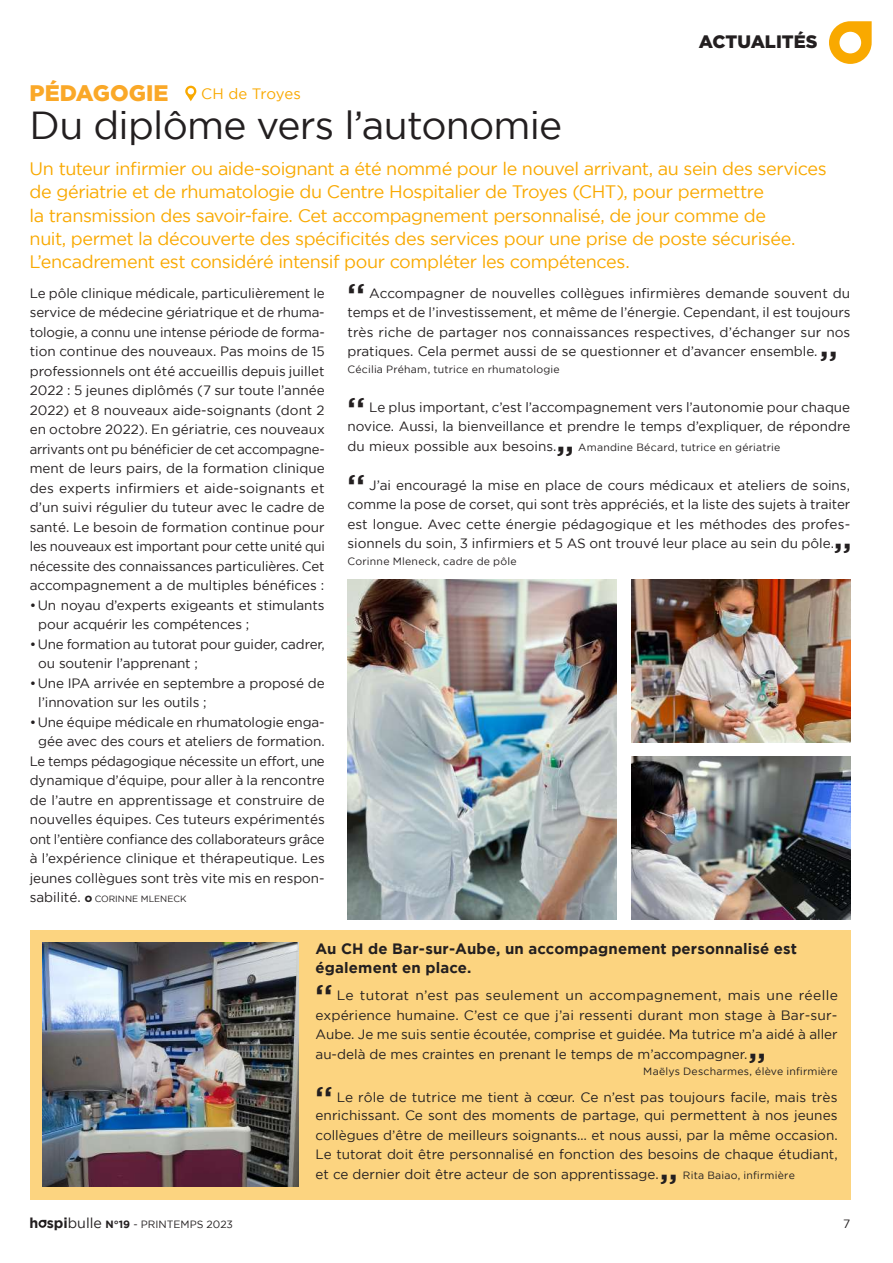
<style>
.page{position:relative;width:893px;height:1263px;background:#fff}
.page>*{position:absolute;margin:0;border:0;box-sizing:border-box;transform-origin:0 0}
.t1{font:39px "Gotham";letter-spacing:-.02em;color:#231f20}
.t2{font:700 30px "Gotham";color:#231f20}
.t3{font:900 22.5px "Gotham";color:#faa828}
.t4{font:18px/23.2px "Gotham";letter-spacing:-.025em;color:#f9a900}
.t5{font:900 18px "Gotham";color:#231f20}
.t6{font:700 15px/19.5px "Gotham";letter-spacing:.01em;color:#231f20}
.t7{font:15px "Gotham";letter-spacing:-.01em;color:#f9a900}
.t8{font:13.5px/19.5px "Gotham";letter-spacing:-.005em;color:#231f20;text-align:justify}
.t9{font:12px "Gotham";color:#231f20}
.t10{font:10.5px "Gotham";letter-spacing:.02em;color:#231f20}
.t11{font:10.5px "Gotham";color:#231f20}
.t12{font:9px "Gotham";color:#231f20}
.s1{font-size:13.5px}
.s2{font-weight:900}
.s3{font-weight:700;font-size:14.25px}
.s4{font-size:14.25px}
.s5{font-weight:700}
</style>
<div class="page">
<svg style="left:829px;top:21px;width:43px;height:43px"></svg>
<svg style="left:38px;top:1220px;width:8px;height:8px"></svg>
<div style="left:30px;top:930px;width:820px;height:269px;background:#fcd480"></div>
<img style="left:347px;top:580px;width:270px;height:339px">
<img style="left:43px;top:943px;width:255px;height:243px">
<img style="left:631px;top:580px;width:219px;height:162px">
<img style="left:631px;top:757px;width:219px;height:162px">
<svg style="left:185px;top:86px;width:11px;height:15px"></svg>
<h3 class="t5" style="left:699px;top:31px;width:120px">ACTUALITÉS</h3>
<h3 class="t3" style="left:30px;top:80px;width:140px">PÉDAGOGIE</h3>
<h1 class="t1" style="left:30px;top:104px;width:534px">Du diplôme vers l’autonomie</h1>
<p class="t4" style="left:30px;top:157px;width:799px">Un tuteur infirmier ou aide-soignant a été nommé pour le nouvel arrivant, au sein des services de gériatrie et de rhumatologie du Centre Hospitalier de Troyes (CHT), pour permettre<br>la transmission des savoir-faire. Cet accompagnement personnalisé, de jour comme de<br>nuit, permet la découverte des spécificités des services pour une prise de poste sécurisée.<br>L’encadrement est considéré intensif pour compléter les compétences.</p>
<p class="t7" style="left:201px;top:85px;width:101px">CH de Troyes</p>
<p class="t8" style="left:30px;top:283px;width:297px">Le pôle clinique médicale, particulièrement le service de médecine gériatrique et de rhuma&shy;tologie, a connu une intense période de forma&shy;tion continue des nouveaux. Pas moins de 15 professionnels ont été accueillis depuis juillet 2022 : 5 jeunes diplômés (7 sur toute l’année 2022) et 8 nouveaux aide-soignants (dont 2 en octobre 2022). En gériatrie, ces nouveaux arrivants ont pu bénéficier de cet accompagne&shy;ment de leurs pairs, de la formation clinique des experts infirmiers et aide-soignants et d’un suivi régulier du tuteur avec le cadre de santé. Le besoin de formation continue pour les nouveaux est important pour cette unité qui nécessite des connaissances particulières. Cet accompagnement a de multiples bénéfices :</p>
<p class="t8" style="left:38px;top:595px;width:288px;text-indent:-9px">•Un noyau d’experts exigeants et stimulants pour acquérir les compétences ;</p>
<p class="t8" style="left:38px;top:634px;width:288px;text-indent:-9px">•Une formation au tutorat pour guider, cadrer, ou soutenir l’apprenant ;</p>
<p class="t8" style="left:38px;top:673px;width:288px;text-indent:-9px">•Une IPA arrivée en septembre a proposé de l’innovation sur les outils ;</p>
<p class="t8" style="left:30px;top:712px;width:297px;text-align:right">•Une équipe médicale en rhumatologie enga&shy;gée avec des cours et ateliers de formation.<br>Le temps pédagogique nécessite un effort, une dynamique d’équipe, pour aller à la rencontre de l’autre en apprentissage et construire de nouvelles équipes. Ces tuteurs expérimentés ont l’entière confiance des collaborateurs grâce à l’expérience clinique et thérapeutique. Les jeunes collègues sont très vite mis en respon-</p>
<p class="t12" style="left:30px;top:894px;width:158px"><span class="s1">sabilité.</span> <span class="s2">O</span> CORINNE MLENECK</p>
<h2 class="t2" style="left:347px;top:277px;width:19px">‘‘</h2>
<p class="t8" style="left:347px;top:283px;width:504px;text-indent:22px">Accompagner de nouvelles collègues infirmières demande souvent du temps et de l’investissement, et même de l’énergie. Cependant, il est toujours très riche de partager nos connaissances respectives, d’échanger sur nos pratiques. Cela permet aussi de se questionner et d’avancer ensemble.</p>
<p class="t10" style="left:347px;top:363px;width:214px">Cécilia Préham, tutrice en rhumatologie</p>
<p class="t8" style="left:347px;top:397px;width:504px;text-indent:22px">Le plus important, c’est l’accompagnement vers l’autonomie pour chaque novice. Aussi, la bienveillance et prendre le temps d’expliquer, de répondre du mieux possible aux besoins.</p>
<h2 class="t2" style="left:837px;top:367px;width:19px;rotate:-180deg">‘‘</h2>
<h2 class="t2" style="left:347px;top:391px;width:19px">‘‘</h2>
<p class="t10" style="left:578px;top:441px;width:204px">Amandine Bécard, tutrice en gériatrie</p>
<p class="t8" style="left:347px;top:475px;width:504px;text-indent:22px">J’ai encouragé la mise en place de cours médicaux et ateliers de soins, comme la pose de corset, qui sont très appréciés, et la liste des sujets à traiter est longue. Avec cette énergie pédagogique et les méthodes des profes&shy;sionnels du soin, 3 infirmiers et 5 AS ont trouvé leur place au sein du pôle.</p>
<p class="t10" style="left:347px;top:555px;width:171px">Corinne Mleneck, cadre de pôle</p>
<h2 class="t2" style="left:574px;top:463px;width:19px;rotate:-180deg">‘‘</h2>
<h2 class="t2" style="left:347px;top:468px;width:19px">‘‘</h2>
<h2 class="t2" style="left:851px;top:560px;width:19px;rotate:-180deg">‘‘</h2>
<p class="t6" style="left:315px;top:938px;width:483px">Au CH de Bar-sur-Aube, un accompagnement personnalisé est également en place.</p>
<p class="t8" style="left:315px;top:985px;width:524px;text-indent:21px">Le tutorat n’est pas seulement un accompagnement, mais une réelle expérience humaine. C’est ce que j’ai ressenti durant mon stage à Bar-sur-Aube. Je me suis sentie écoutée, comprise et guidée. Ma tutrice m’a aidé à aller au-delà de mes craintes en prenant le temps de m’accompagner.</p>
<p class="t10" style="left:643px;top:1065px;width:196px">Maëlys Descharmes, élève infirmière</p>
<p class="t8" style="left:315px;top:1088px;width:524px;line-height:18px;text-align:right">Le rôle de tutrice me tient à cœur. Ce n’est pas toujours facile, mais très enrichissant. Ce sont des moments de partage, qui permettent à nos jeunes</p>
<p class="t8" style="left:315px;top:1125px;width:524px">collègues d’être de meilleurs soignants… et nous aussi, par la même occasion.<br>Le tutorat doit être personnalisé en fonction des besoins de chaque étudiant, et ce dernier doit être acteur de son apprentissage.</p>
<h2 class="t2" style="left:315px;top:978px;width:19px">‘‘</h2>
<h2 class="t2" style="left:766px;top:1070px;width:19px;rotate:-180deg">‘‘</h2>
<h2 class="t2" style="left:315px;top:1080px;width:19px">‘‘</h2>
<p class="t10" style="left:683px;top:1169px;width:113px">Rita Baiao, infirmière</p>
<h2 class="t2" style="left:677px;top:1191px;width:19px;rotate:-180deg">‘‘</h2>
<p class="t11" style="left:30px;top:1218px;width:205px"><span class="s3">h spi</span><span class="s4">bulle</span> <span class="s5">N°19</span> - PRINTEMPS 2023</p>
<p class="t9" style="left:843px;top:1217px;width:9px">7</p>
</div>
